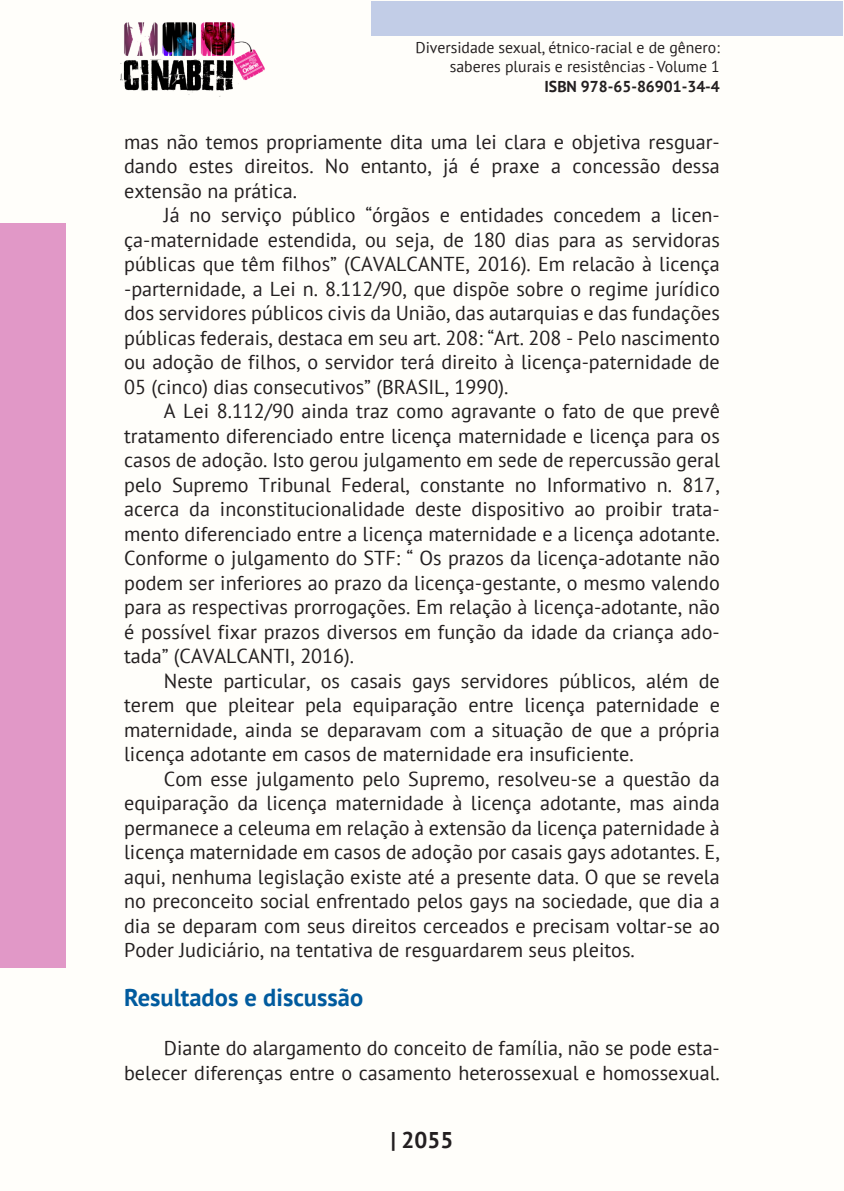
<style>
.page{position:relative;width:844px;height:1191px;background:#fff}
.page>*{position:absolute;margin:0;border:0;box-sizing:border-box;transform-origin:0 0}
._9_SUBTÍTULOS{font:700 24.5px "PT Sans";color:#015b9e}
.t1{font:700 22.75px "PT Sans";color:#231f20}
._8_CORPO{font:20.12px/24.5px "PT Sans";color:#231f20;text-align:justify}
.t2{font:15.75px/18.9px "PT Sans";color:#231f20;text-align:right}
.t3{font:700 15.75px "PT Sans";color:#231f20}
</style>
<div class="page">
<div style="left:0;top:0;width:843px;height:1191px;background:#fffefa"></div>
<div style="left:371px;top:1px;width:471px;height:35px;background:#c2cde7"></div>
<div style="left:0;top:223px;width:65px;height:744px;background:#e198c7"></div>
<img style="left:120px;top:22px;width:144px;height:75px">
<p class="t2" style="left:415px;top:38px;width:306px">Diversidade sexual, étnico-racial e de gênero: saberes plurais e resistências - Volume 1</p>
<p class="t3" style="left:544px;top:76px;width:177px">ISBN 978-65-86901-34-4</p>
<p class="_8_CORPO" style="left:124px;top:129px;width:597px">mas não temos propriamente dita uma lei clara e objetiva resguar&shy;dando estes direitos. No entanto, já é praxe a concessão dessa extensão na prática.</p>
<p class="_8_CORPO" style="left:124px;top:202px;width:597px;text-indent:40px">Já no serviço público “órgãos e entidades concedem a licen&shy;ça-maternidade estendida, ou seja, de 180 dias para as servidoras públicas que têm filhos” (CAVALCANTE, 2016). Em relacão à licença -parternidade, a Lei n. 8.112/90, que dispõe sobre o regime jurídico dos servidores públicos civis da União, das autarquias e das fundações públicas federais, destaca em seu art. 208: “Art. 208 - Pelo nascimento ou adoção de filhos, o servidor terá direito à licença-paternidade de 05 (cinco) dias consecutivos” (BRASIL, 1990).</p>
<p class="_8_CORPO" style="left:124px;top:398px;width:597px;text-indent:40px">A Lei 8.112/90 ainda traz como agravante o fato de que prevê tratamento diferenciado entre licença maternidade e licença para os casos de adoção. Isto gerou julgamento em sede de repercussão geral pelo Supremo Tribunal Federal, constante no Informativo n. 817, acerca da inconstitucionalidade deste dispositivo ao proibir trata&shy;mento diferenciado entre a licença maternidade e a licença adotante.<br>Conforme o julgamento do STF: “ Os prazos da licença-adotante não podem ser inferiores ao prazo da licença-gestante, o mesmo valendo para as respectivas prorrogações. Em relação à licença-adotante, não é possível fixar prazos diversos em função da idade da criança ado&shy;tada” (CAVALCANTI, 2016).</p>
<p class="_8_CORPO" style="left:124px;top:668px;width:597px;text-indent:40px">Neste particular, os casais gays servidores públicos, além de terem que pleitear pela equiparação entre licença paternidade e maternidade, ainda se deparavam com a situação de que a própria licença adotante em casos de maternidade era insuficiente.</p>
<p class="_8_CORPO" style="left:124px;top:766px;width:597px;text-indent:40px">Com esse julgamento pelo Supremo, resolveu-se a questão da equiparação da licença maternidade à licença adotante, mas ainda permanece a celeuma em relação à extensão da licença paternidade à licença maternidade em casos de adoção por casais gays adotantes. E, aqui, nenhuma legislação existe até a presente data. O que se revela no preconceito social enfrentado pelos gays na sociedade, que dia a dia se deparam com seus direitos cerceados e precisam voltar-se ao Poder Judiciário, na tentativa de resguardarem seus pleitos.</p>
<p class="_9_SUBTÍTULOS" style="left:124px;top:981px;width:240px">Resultados e discussão</p>
<p class="_8_CORPO" style="left:124px;top:1035px;width:597px;text-align:right">Diante do alargamento do conceito de família, não se pode esta&shy;belecer diferenças entre o casamento heterossexual e homossexual.</p>
<p class="t1" style="left:390px;top:1125px;width:64px">| 2055</p>
</div>
